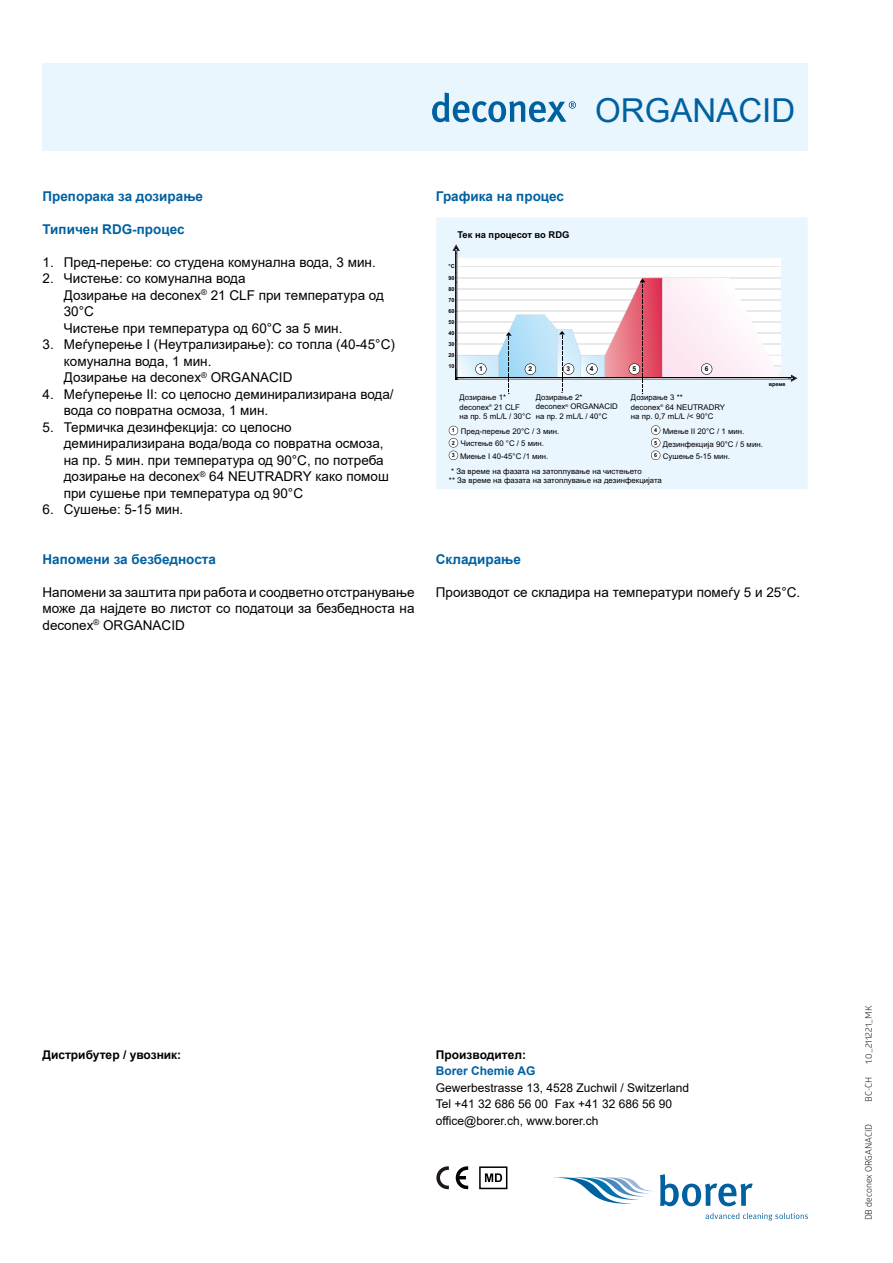
<style>
.page{position:relative;width:893px;height:1263px;background:#fff}
.page>*{position:absolute;margin:0;border:0;box-sizing:border-box;transform-origin:0 0}
.t1{font:33px "Arial";color:#0061a1}
.t2{font:13.5px/16.5px "Arial";color:#000}
.t3{font:700 13.5px "Arial";color:#0061a1}
.t4{font:12px/16.5px "Arial";color:#000}
.t5{font:700 12px "Arial";color:#000}
.t6{font:700 12px "Arial";color:#0061a1}
.t7{font:700 9.45px "Arial";color:#000}
.t8{font:9px "Glober";color:#000}
.t9{font:7.8px/9.4px "Arial";color:#000}
.t10{font:700 6.6px "Arial";color:#000}
.t11{font:700 5.55px "Arial";color:#000}
</style>
<div class="page">
<div style="left:479px;top:1166px;width:28px;height:23px;border:2px solid #000"></div>
<svg style="left:485px;top:1173px;width:17px;height:9px"></svg>
<svg style="left:436px;top:1166px;width:13px;height:24px"></svg>
<svg style="left:455px;top:1166px;width:13px;height:24px"></svg>
<svg style="left:553px;top:1177px;width:101px;height:27px"></svg>
<svg style="left:660px;top:1174px;width:93px;height:32px"></svg>
<svg style="left:706px;top:1213px;width:102px;height:7px"></svg>
<div style="left:43px;top:64px;width:765px;height:87px;background:#eaf6fe"></div>
<svg style="left:432px;top:93px;width:144px;height:29px"></svg>
<div style="left:436px;top:217px;width:372px;height:272px;background:#eaf6fe"></div>
<svg style="left:651px;top:425px;width:9px;height:35px"></svg>
<svg style="left:449px;top:426px;width:9px;height:34px"></svg>
<svg style="left:452px;top:244px;width:345px;height:150px"></svg>
<h1 class="t1" style="left:595px;top:88px;width:201px">ORGANACID</h1>
<p class="t3" style="left:43px;top:186px;width:162px">Препорака за дозирање</p>
<p class="t3" style="left:43px;top:219px;width:144px">Типичен RDG-процес</p>
<p class="t2" style="left:43px;top:253px;width:335px">1. Пред-перење: со студена комунална вода, 3 мин.</p>
<p class="t2" style="left:64px;top:270px;width:322px;text-indent:-21px">2. Чистење: со комунална вода<br>Дозирање на deconex<sup>®</sup> 21 CLF при температура од<br>30°C<br>Чистење при температура од 60°C за 5 мин.</p>
<p class="t2" style="left:64px;top:336px;width:333px;text-indent:-21px">3. Меѓуперење I (Неутрализирање): со топла (40-45°C) комунална вода, 1 мин.<br>Дозирање на deconex<sup>®</sup> ORGANACID</p>
<p class="t2" style="left:64px;top:385px;width:331px;text-indent:-21px">4. Меѓуперење II: со целосно деминирализирана вода/ вода со повратна осмоза, 1 мин.</p>
<p class="t2" style="left:64px;top:418px;width:327px;text-indent:-21px">5. Термичка дезинфекција: со целосно деминирализирана вода/вода со повратна осмоза, на пр. 5 мин. при температура од 90°C, по потреба дозирање на deconex<sup>®</sup> 64 NEUTRADRY како помош при сушење при температура од 90°C</p>
<p class="t2" style="left:43px;top:501px;width:142px">6. Сушење: 5-15 мин.</p>
<p class="t3" style="left:43px;top:549px;width:175px">Напомени за безбедноста</p>
<p class="t2" style="left:43px;top:583px;width:374px;text-align:justify">Напомени за заштита при работа и соодветно отстранување може да најдете во листот со податоци за безбедноста на deconex<sup>®</sup> ORGANACID</p>
<p class="t3" style="left:436px;top:186px;width:130px">Графика на процес</p>
<p class="t7" style="left:457px;top:228px;width:114px">Тек на процесот во RDG</p>
<p class="t11" style="left:449px;top:262px;width:8px">°C</p>
<p class="t11" style="left:449px;top:274px;width:8px">90</p>
<p class="t11" style="left:449px;top:285px;width:8px">80</p>
<p class="t11" style="left:449px;top:296px;width:8px">70</p>
<p class="t11" style="left:449px;top:307px;width:8px">60</p>
<p class="t11" style="left:449px;top:318px;width:8px">50</p>
<p class="t11" style="left:449px;top:329px;width:8px">40</p>
<p class="t11" style="left:449px;top:340px;width:8px">30</p>
<p class="t11" style="left:449px;top:351px;width:8px">20</p>
<p class="t11" style="left:449px;top:362px;width:8px">10</p>
<p class="t10" style="left:528px;top:364px;width:5px">2</p>
<p class="t10" style="left:567px;top:364px;width:5px">3</p>
<p class="t10" style="left:705px;top:364px;width:5px">6</p>
<p class="t9" style="left:536px;top:392px;width:84px">Дозирање 2*<br>deconex<sup>®</sup> ORGANACID на пр. 2 mL/L / 40°C</p>
<p class="t10" style="left:479px;top:364px;width:5px">1</p>
<p class="t10" style="left:590px;top:364px;width:5px">4</p>
<p class="t10" style="left:632px;top:364px;width:5px">5</p>
<p class="t9" style="left:459px;top:393px;width:73px">Дозирање 1* deconex<sup>®</sup> 21 CLF<br>на пр. 5 mL/L / 30°C</p>
<p class="t9" style="left:631px;top:393px;width:96px">Дозирање 3 **<br>deconex<sup>®</sup> 64 NEUTRADRY на пр. 0,7 mL/L /&lt; 90°C</p>
<p class="t11" style="left:769px;top:380px;width:18px">време</p>
<p class="t9" style="left:461px;top:426px;width:100px">Пред-перење 20°C / 3 мин.</p>
<p class="t9" style="left:663px;top:426px;width:83px">Миење II 20°C / 1 мин.</p>
<p class="t9" style="left:460px;top:451px;width:90px">Миење I 40-45°C /1 мин.</p>
<p class="t9" style="left:663px;top:451px;width:69px">Сушење 5-15 мин.</p>
<p class="t11" style="left:654px;top:426px;width:5px">4</p>
<p class="t11" style="left:654px;top:439px;width:5px">5</p>
<p class="t11" style="left:654px;top:451px;width:5px">6</p>
<p class="t11" style="left:452px;top:427px;width:5px">1</p>
<p class="t11" style="left:452px;top:451px;width:5px">3</p>
<p class="t9" style="left:461px;top:439px;width:85px">Чистење 60 °C / 5 мин.</p>
<p class="t11" style="left:452px;top:439px;width:5px">2</p>
<p class="t9" style="left:663px;top:439px;width:101px">Дезинфекција 90°C / 5 мин.</p>
<p class="t9" style="left:449px;top:466px;width:214px">* За време на фазата на затоплување на чистењето<br>** За време на фазата на затоплување на дезинфекцијата</p>
<p class="t3" style="left:436px;top:549px;width:87px">Складирање</p>
<p class="t2" style="left:436px;top:583px;width:366px">Производот се складира на температури помеѓу 5 и 25°C.</p>
<p class="t5" style="left:43px;top:1046px;width:140px">Дистрибутер / увозник:</p>
<p class="t5" style="left:436px;top:1046px;width:92px">Производител:</p>
<p class="t6" style="left:436px;top:1062px;width:101px">Borer Chemie AG</p>
<p class="t4" style="left:436px;top:1079px;width:255px">Gewerbestrasse 13, 4528 Zuchwil / Switzerland<br>Tel +41 32 686 56 00 Fax +41 32 686 56 90 office@borer.ch, www.borer.ch</p>
<p class="t8" style="left:862px;top:1064px;width:60px;rotate:-90deg">1.0_211221_MK</p>
<p class="t8" style="left:862px;top:1101px;width:26px;rotate:-90deg">BC-CH</p>
<p class="t8" style="left:862px;top:1220px;width:98px;rotate:-90deg">DB deconex ORGANACID</p>
</div>
